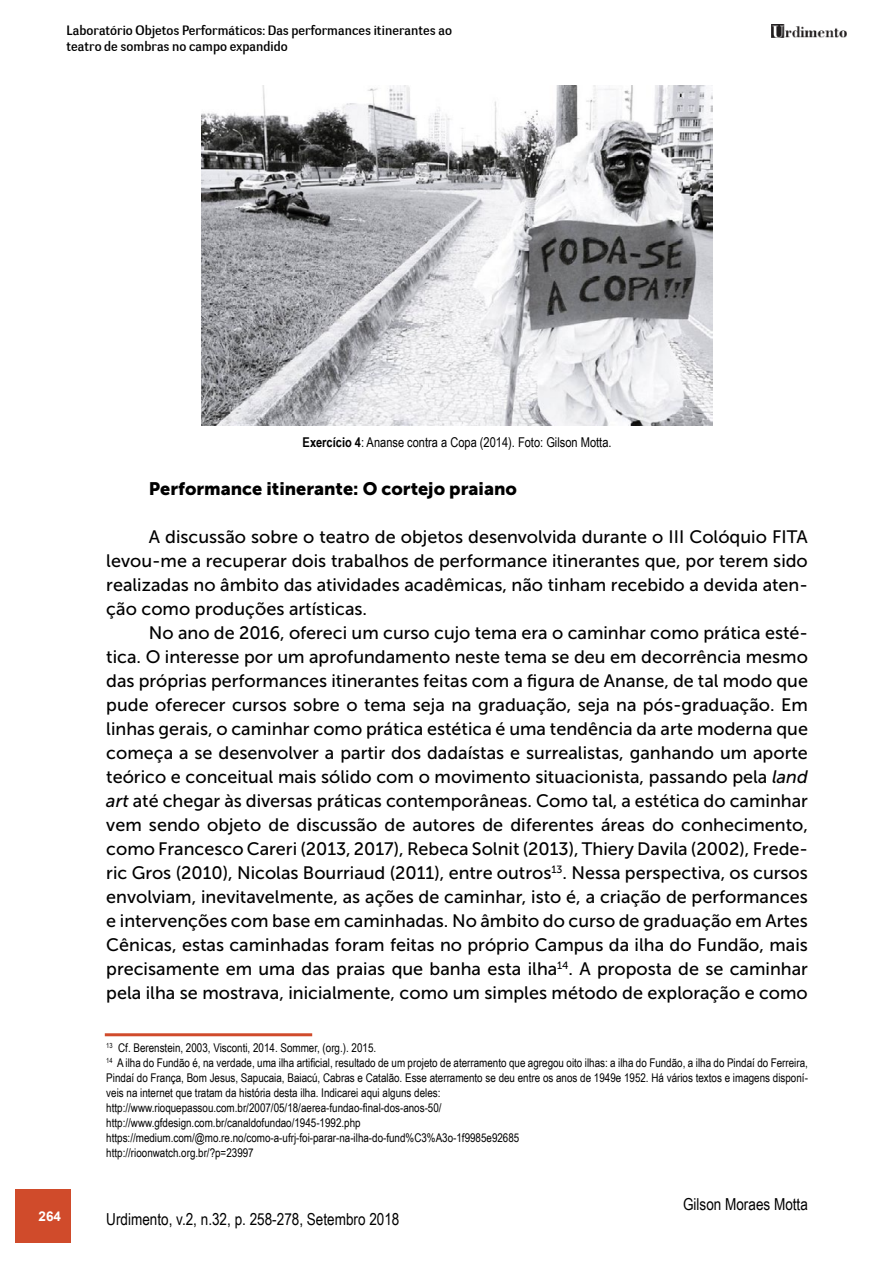
<style>
.page{position:relative;width:893px;height:1263px;background:#fff}
.page>*{position:absolute;margin:0;border:0;box-sizing:border-box;transform-origin:0 0}
.t1{font:18px/24px "Museo Sans 500";color:#000;text-align:justify}
.t2{font:18px "Museo Sans 900";color:#000}
.t3{font:16.5px "Arial Narrow";color:#000}
.t4{font:13.5px/16.2px "Negotiate Free";color:#000}
.t5{font:13.5px "Arial Narrow";color:#000}
.t6{font:700 13.5px "Arial";color:#fff}
.t7{font:12px/15px "Arial Narrow";color:#000}
.s1{font-weight:700}
.s2{font-style:italic}
</style>
<div class="page">
<img style="left:771px;top:25px;width:75px;height:13px">
<div style="left:15px;top:1189px;width:55px;height:53px;background:#d04b2b"></div>
<img style="left:202px;top:85px;width:510px;height:340px">
<hr style="left:106px;top:1033px;width:205px;height:3px;background:#d04b2b">
<p class="t4" style="left:67px;top:22px;width:387px">Laboratório Objetos Performáticos: Das performances itinerantes ao teatro de sombras no campo expandido</p>
<p class="t5" style="left:303px;top:432px;width:310px"><span class="s1">Exercício 4</span>: Ananse contra a Copa (2014). Foto: Gilson Motta.</p>
<p class="t2" style="left:149px;top:478px;width:370px">Performance itinerante: O cortejo praiano</p>
<p class="t1" style="left:106px;top:525px;width:703px;text-indent:43px">A discussão sobre o teatro de objetos desenvolvida durante o III Colóquio FITA levou-me a recuperar dois trabalhos de performance itinerantes que, por terem sido realizadas no âmbito das atividades acadêmicas, não tinham recebido a devida aten&shy;ção como produções artísticas.</p>
<p class="t1" style="left:106px;top:621px;width:703px;text-indent:43px">No ano de 2016, ofereci um curso cujo tema era o caminhar como prática esté&shy;tica. O interesse por um aprofundamento neste tema se deu em decorrência mesmo das próprias performances itinerantes feitas com a figura de Ananse, de tal modo que pude oferecer cursos sobre o tema seja na graduação, seja na pós-graduação. Em linhas gerais, o caminhar como prática estética é uma tendência da arte moderna que começa a se desenvolver a partir dos dadaístas e surrealistas, ganhando um aporte teórico e conceitual mais sólido com o movimento situacionista, passando pela <span class="s2">land art</span> até chegar às diversas práticas contemporâneas. Como tal, a estética do caminhar vem sendo objeto de discussão de autores de diferentes áreas do conhecimento, como Francesco Careri (2013, 2017), Rebeca Solnit (2013), Thiery Davila (2002), Frede&shy;ric Gros (2010), Nicolas Bourriaud (2011), entre outros<sup>13</sup>. Nessa perspectiva, os cursos envolviam, inevitavelmente, as ações de caminhar, isto é, a criação de performances e intervenções com base em caminhadas. No âmbito do curso de graduação em Artes Cênicas, estas caminhadas foram feitas no próprio Campus da ilha do Fundão, mais precisamente em uma das praias que banha esta ilha<sup>14</sup>. A proposta de se caminhar pela ilha se mostrava, inicialmente, como um simples método de exploração e como</p>
<p class="t7" style="left:106px;top:1040px;width:703px"><sup>13</sup> Cf. Berenstein, 2003, Visconti, 2014. Sommer, (org.). 2015.<br><sup>14</sup> A ilha do Fundão é, na verdade, uma ilha artificial, resultado de um projeto de aterramento que agregou oito ilhas: a ilha do Fundão, a ilha do Pindaí do Ferreira, Pindaí do França, Bom Jesus, Sapucaia, Baiacú, Cabras e Catalão. Esse aterramento se deu entre os anos de 1949e 1952. Há vários textos e imagens disponí&shy;veis na internet que tratam da história desta ilha. Indicarei aqui alguns deles:<br>http://www.rioquepassou.com.br/2007/05/18/aerea-fundao-final-dos-anos-50/<br>http://www.gfdesign.com.br/canaldofundao/1945-1992.php<br>https://medium.com/@mo.re.no/como-a-ufrj-foi-parar-na-ilha-do-fund%C3%A3o-1f9985e92685<br>http://rioonwatch.org.br/?p=23997</p>
<p class="t6" style="left:39px;top:1207px;width:24px">264</p>
<p class="t3" style="left:106px;top:1206px;width:295px">Urdimento, v.2, n.32, p. 258-278, Setembro 2018</p>
<p class="t3" style="left:683px;top:1192px;width:126px">Gilson Moraes Motta</p>
</div>
